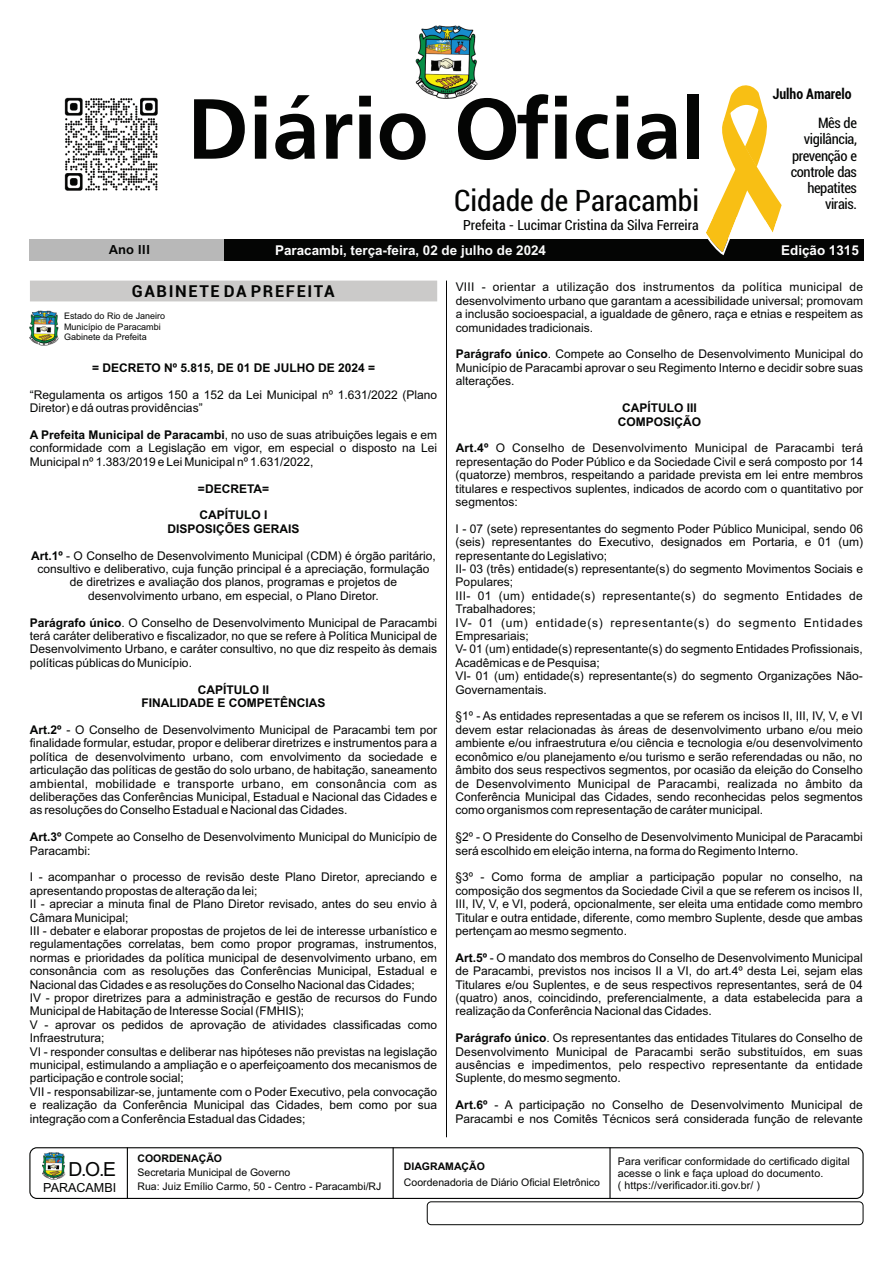
<style>
.page{position:relative;width:893px;height:1263px;background:#fff}
.page>*{position:absolute;margin:0;border:0;box-sizing:border-box;transform-origin:0 0}
.t1{font:700 89.25px "Frutiger";color:#040504}
.t2{font:condensed 29.7px "Roboto";color:#040504}
.t3{font:19.35px "Arial";color:#040504}
.t4{font:700 16.5px "Roboto";letter-spacing:.1em;color:#040504}
.t5{font:700 condensed 14.85px "Roboto";color:#040504;scale:.94 1}
.t6{font:condensed 14.55px/16px "Roboto";letter-spacing:-.025em;color:#040504;text-align:right}
.t7{font:condensed 14.1px "Roboto";color:#040504}
.t8{font:700 13.5px "Arial";color:#f9fafa}
.t9{font:700 13.5px "Frutiger";color:#040504}
.t10{font:700 13.5px "Arial";color:#fff}
.t11{font:12.6px "Arial";color:#040504}
.t12{font:12px/13.4px "Arial";color:#040504;text-align:justify}
.t13{font:700 12px/13.4px "Arial";color:#040504;text-align:center}
.t14{font:10.65px/11.9px "Arial";letter-spacing:.01em;color:#040504}
.t15{font:10.5px/13.8px "Arial";color:#040504}
.t16{font:700 10.5px "Arial";color:#040504}
.t17{font:9px/10.1px "Arial";color:#040504}
.s1{color:#fff}
.s2{font-weight:700}
</style>
<div class="page">
<img style="left:42px;top:1152px;width:23px;height:28px">
<div style="left:29px;top:1147px;width:835px;height:52px;border:1px solid #040504;border-radius:7px"></div>
<hr style="left:609px;top:1147px;width:2px;height:52px;background:#040504">
<hr style="left:127px;top:1147px;width:1px;height:52px;background:#040504">
<hr style="left:393px;top:1147px;width:1px;height:52px;background:#040504">
<div style="left:427px;top:1202px;width:436px;height:23px;border:1px solid #040504;border-radius:4px"></div>
<hr style="left:446px;top:281px;width:1px;height:856px;background:#040504">
<div style="left:30px;top:281px;width:407px;height:20px;background:#cbcac9"></div>
<img style="left:416px;top:25px;width:61px;height:74px">
<img style="left:64px;top:97px;width:94px;height:94px">
<div style="left:224px;top:239px;width:639px;height:22px;background:#040504"></div>
<div style="left:30px;top:239px;width:194px;height:22px;background:#b8b8b8"></div>
<img style="left:30px;top:311px;width:28px;height:34px">
<svg style="left:706px;top:85px;width:76px;height:171px"></svg>
<h1 class="t1" style="left:187px;top:94px;width:519px">Diário Oficial</h1>
<h2 class="t2" style="left:454px;top:189px;width:247px">Cidade de Paracambi</h2>
<p class="t7" style="left:463px;top:219px;width:237px">Prefeita - Lucimar Cristina da Silva Ferreira</p>
<p class="t5" style="left:773px;top:88px;width:85px">Julho Amarelo</p>
<p class="t6" style="left:791px;top:117px;width:68px">Mês de vigilância, prevenção e controle das hepatites virais.</p>
<p class="t9" style="left:109px;top:244px;width:43px">Ano III</p>
<p class="t9" style="left:111px;top:244px;width:35px">Ano I</p>
<p class="t8" style="left:275px;top:245px;width:272px"><span class="s1">Paracambi,</span> terça-feira, 02 de julho de 2024</p>
<p class="t10" style="left:781px;top:245px;width:79px">Edição 1315</p>
<h3 class="t4" style="left:132px;top:284px;width:204px">GABINETE DA PREFEITA</h3>
<p class="t17" style="left:64px;top:312px;width:103px">Estado do Rio de Janeiro<br>Município de Paracambi<br>Gabinete da Prefeita</p>
<p class="t13" style="left:92px;top:362px;width:284px">= DECRETO Nº 5.815, DE 01 DE JULHO DE 2024 =</p>
<p class="t12" style="left:30px;top:389px;width:409px">“Regulamenta os artigos 150 a 152 da Lei Municipal nº 1.631/2022 (Plano<br>Diretor) e dá outras providências”</p>
<p class="t12" style="left:30px;top:429px;width:409px"><span class="s2">A Prefeita Municipal de Paracambi</span>, no uso de suas atribuições legais e em conformidade com a Legislação em vigor, em especial o disposto na Lei Municipal nº 1.383/2019 e Lei Municipal nº 1.631/2022,</p>
<p class="t13" style="left:198px;top:483px;width:73px">=DECRETA=</p>
<p class="t13" style="left:168px;top:510px;width:134px">CAPÍTULO I<br>DISPOSIÇÕES GERAIS</p>
<p class="t12" style="left:31px;top:550px;width:406px;text-align:center"><span class="s2">Art.1º</span> - O Conselho de Desenvolvimento Municipal (CDM) é órgão paritário, consultivo e deliberativo, cuja função principal é a apreciação, formulação de diretrizes e avaliação dos planos, programas e projetos de desenvolvimento urbano, em especial, o Plano Diretor.</p>
<p class="t12" style="left:30px;top:617px;width:409px"><span class="s2">Parágrafo único</span>. O Conselho de Desenvolvimento Municipal de Paracambi terá caráter deliberativo e fiscalizador, no que se refere à Política Municipal de Desenvolvimento Urbano, e caráter consultivo, no que diz respeito às demais políticas públicas do Município.</p>
<p class="t13" style="left:142px;top:684px;width:186px">CAPÍTULO II<br>FINALIDADE E COMPETÊNCIAS</p>
<p class="t12" style="left:30px;top:724px;width:409px"><span class="s2">Art.2º</span> - O Conselho de Desenvolvimento Municipal de Paracambi tem por finalidade formular, estudar, propor e deliberar diretrizes e instrumentos para a política de desenvolvimento urbano, com envolvimento da sociedade e articulação das políticas de gestão do solo urbano, de habitação, saneamento ambiental, mobilidade e transporte urbano, em consonância com as deliberações das Conferências Municipal, Estadual e Nacional das Cidades e as resoluções do Conselho Estadual e Nacional das Cidades.</p>
<p class="t12" style="left:30px;top:831px;width:409px"><span class="s2">Art.3º</span> Compete ao Conselho de Desenvolvimento Municipal do Município de<br>Paracambi:</p>
<p class="t12" style="left:30px;top:871px;width:409px;text-align:left">I - acompanhar o processo de revisão deste Plano Diretor, apreciando e apresentando propostas de alteração da lei;<br>II - apreciar a minuta final de Plano Diretor revisado, antes do seu envio à Câmara Municipal;<br>III - debater e elaborar propostas de projetos de lei de interesse urbanístico e regulamentações correlatas, bem como propor programas, instrumentos, normas e prioridades da política municipal de desenvolvimento urbano, em consonância com as resoluções das Conferências Municipal, Estadual e Nacional das Cidades e as resoluções do Conselho Nacional das Cidades;<br>IV - propor diretrizes para a administração e gestão de recursos do Fundo Municipal de Habitação de Interesse Social (FMHIS);<br>V - aprovar os pedidos de aprovação de atividades classificadas como Infraestrutura;<br>VI - responder consultas e deliberar nas hipóteses não previstas na legislação municipal, estimulando a ampliação e o aperfeiçoamento dos mecanismos de participação e controle social;<br>VII - responsabilizar-se, juntamente com o Poder Executivo, pela convocação e realização da Conferência Municipal das Cidades, bem como por sua integração com a Conferência Estadual das Cidades;</p>
<p class="t12" style="left:456px;top:282px;width:409px">VIII - orientar a utilização dos instrumentos da política municipal de desenvolvimento urbano que garantam a acessibilidade universal; promovam a inclusão socioespacial, a igualdade de gênero, raça e etnias e respeitem as comunidades tradicionais.</p>
<p class="t12" style="left:456px;top:349px;width:409px"><span class="s2">Parágrafo único</span>. Compete ao Conselho de Desenvolvimento Municipal do Município de Paracambi aprovar o seu Regimento Interno e decidir sobre suas alterações.</p>
<p class="t13" style="left:618px;top:402px;width:85px">CAPÍTULO III<br>COMPOSIÇÃO</p>
<p class="t12" style="left:456px;top:442px;width:409px"><span class="s2">Art.4º</span> O Conselho de Desenvolvimento Municipal de Paracambi terá representação do Poder Público e da Sociedade Civil e será composto por 14 (quatorze) membros, respeitando a paridade prevista em lei entre membros titulares e respectivos suplentes, indicados de acordo com o quantitativo por segmentos:</p>
<p class="t12" style="left:456px;top:523px;width:409px;text-align:left">I - 07 (sete) representantes do segmento Poder Público Municipal, sendo 06 (seis) representantes do Executivo, designados em Portaria, e 01 (um) representante do Legislativo;<br>II- 03 (três) entidade(s) representante(s) do segmento Movimentos Sociais e Populares;<br>III- 01 (um) entidade(s) representante(s) do segmento Entidades de Trabalhadores;<br>IV- 01 (um) entidade(s) representante(s) do segmento Entidades Empresariais;<br>V- 01 (um) entidade(s) representante(s) do segmento Entidades Profissionais, Acadêmicas e de Pesquisa;<br>VI- 01 (um) entidade(s) representante(s) do segmento Organizações Não-Governamentais.</p>
<p class="t12" style="left:456px;top:711px;width:409px">§1º - As entidades representadas a que se referem os incisos II, III, IV, V, e VI devem estar relacionadas às áreas de desenvolvimento urbano e/ou meio ambiente e/ou infraestrutura e/ou ciência e tecnologia e/ou desenvolvimento econômico e/ou planejamento e/ou turismo e serão referendadas ou não, no âmbito dos seus respectivos segmentos, por ocasião da eleição do Conselho de Desenvolvimento Municipal de Paracambi, realizada no âmbito da Conferência Municipal das Cidades, sendo reconhecidas pelos segmentos como organismos com representação de caráter municipal.</p>
<p class="t12" style="left:456px;top:831px;width:409px">§2º - O Presidente do Conselho de Desenvolvimento Municipal de Paracambi será escolhido em eleição interna, na forma do Regimento Interno.</p>
<p class="t12" style="left:456px;top:871px;width:409px">§3º - Como forma de ampliar a participação popular no conselho, na composição dos segmentos da Sociedade Civil a que se referem os incisos II, III, IV, V, e VI, poderá, opcionalmente, ser eleita uma entidade como membro Titular e outra entidade, diferente, como membro Suplente, desde que ambas pertençam ao mesmo segmento.</p>
<p class="t12" style="left:456px;top:952px;width:409px"><span class="s2">Art.5º</span> - O mandato dos membros do Conselho de Desenvolvimento Municipal de Paracambi, previstos nos incisos II a VI, do art.4º desta Lei, sejam elas Titulares e/ou Suplentes, e de seus respectivos representantes, será de 04 (quatro) anos, coincidindo, preferencialmente, a data estabelecida para a realização da Conferência Nacional das Cidades.</p>
<p class="t12" style="left:455px;top:1032px;width:409px"><span class="s2">Parágrafo único</span>. Os representantes das entidades Titulares do Conselho de Desenvolvimento Municipal de Paracambi serão substituídos, em suas ausências e impedimentos, pelo respectivo representante da entidade Suplente, do mesmo segmento.</p>
<p class="t12" style="left:455px;top:1099px;width:409px"><span class="s2">Art.6º</span> - A participação no Conselho de Desenvolvimento Municipal de<br>Paracambi e nos Comitês Técnicos será considerada função de relevante</p>
<h3 class="t3" style="left:69px;top:1162px;width:49px">D.O.E</h3>
<p class="t11" style="left:43px;top:1182px;width:74px">PARACAMBI</p>
<p class="t16" style="left:137px;top:1155px;width:86px">COORDENAÇÃO</p>
<p class="t15" style="left:137px;top:1166px;width:245px">Secretaria Municipal de Governo<br>Rua: Juiz Emílio Carmo, 50 - Centro - Paracambi/RJ</p>
<p class="t16" style="left:404px;top:1162px;width:83px">DIAGRAMAÇÃO</p>
<p class="t15" style="left:404px;top:1176px;width:198px">Coordenadoria de Diário Oficial Eletrônico</p>
<p class="t14" style="left:618px;top:1156px;width:233px">Para verificar conformidade do certificado digital acesse o link e faça upload do documento.<br>( https://verificador.iti.gov.br/ )</p>
</div>
